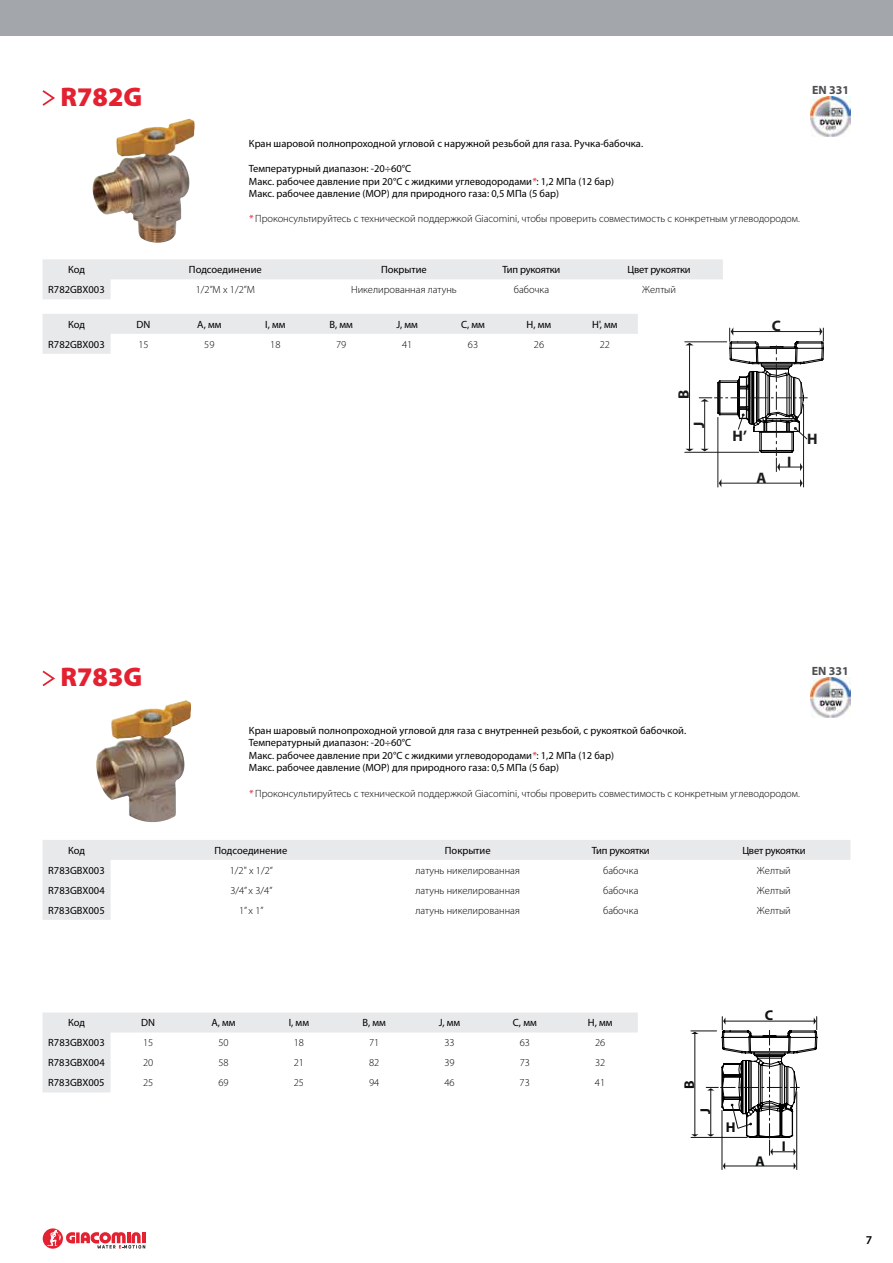
<style>
.page{position:relative;width:893px;height:1263px;background:#fff}
.page>*{position:absolute;margin:0;border:0;box-sizing:border-box;transform-origin:0 0}
.t1{font:900 27px "Myriad Pro";color:#e42130}
.t2{font:700 15.15px "Myriad Pro";color:#1b1b1c}
.t3{font:700 14.25px "Myriad Pro";color:#0e0f10}
.t4{font:700 12px "Myriad Pro";color:#4b4d50}
.t5{font:600 12px "Myriad Pro";color:#000}
.t6{font:10.5px/12.6px "Myriad Pro";color:#000}
.t7{font:300 10.5px "Myriad Pro";color:#000}
.t8{font:10.5px "Myriad Pro";letter-spacing:-.02em;color:#000}
.s1{font-style:italic;color:#e42130}
.s2{font-weight:400;font-style:italic;color:#e42130}
</style>
<div class="page">
<div style="left:0;top:0;width:893px;height:35px;background:#a3a7ac"></div>
<svg style="left:76px;top:1232px;width:4px;height:11px"></svg>
<svg style="left:81px;top:1232px;width:64px;height:16px"></svg>
<div style="left:43px;top:1228px;width:20px;height:21px;background:#e42130;border-radius:50%"></div>
<svg style="left:47px;top:1229px;width:28px;height:17px"></svg>
<svg style="left:43px;top:1012px;width:595px;height:80px"></svg>
<hr style="left:722px;top:1110px;width:1px;height:59px;background:#0e0f10">
<hr style="left:796px;top:1092px;width:1px;height:77px;background:#0e0f10">
<svg style="left:691px;top:1016px;width:126px;height:139px"></svg>
<hr style="left:725px;top:1166px;width:69px;height:1px;background:#0e0f10">
<svg style="left:43px;top:840px;width:807px;height:80px"></svg>
<svg style="left:42px;top:670px;width:13px;height:17px"></svg>
<img style="left:96px;top:700px;width:95px;height:122px">
<img style="left:810px;top:677px;width:40px;height:40px">
<svg style="left:43px;top:314px;width:595px;height:40px"></svg>
<svg style="left:43px;top:259px;width:680px;height:40px"></svg>
<svg style="left:42px;top:90px;width:13px;height:16px"></svg>
<img style="left:93px;top:119px;width:102px;height:124px">
<hr style="left:718px;top:417px;width:1px;height:70px;background:#1b1b1c">
<hr style="left:803px;top:404px;width:1px;height:83px;background:#1b1b1c">
<hr style="left:721px;top:483px;width:80px;height:1px;background:#1b1b1c">
<svg style="left:800px;top:479px;width:3px;height:8px"></svg>
<svg style="left:685px;top:327px;width:139px;height:145px"></svg>
<img style="left:810px;top:97px;width:41px;height:40px">
<h1 class="t1" style="left:60px;top:81px;width:83px">R782G</h1>
<p class="t4" style="left:812px;top:83px;width:39px">EN 331</p>
<p class="t6" style="left:249px;top:137px;width:396px">Кран шаровой полнопроходной угловой с наружной резьбой для газа. Ручка-бабочка.</p>
<p class="t6" style="left:249px;top:162px;width:366px">Температурный диапазон: -20÷60°C<br>Макс. рабочее давление при 20°C с жидкими углеводородами<span class="s1">*</span>: 1,2 МПа (12 бар)<br>Макс. рабочее давление (MOP) для природного газа: 0,5 МПа (5 бар)</p>
<p class="t7" style="left:249px;top:213px;width:552px"><span class="s2">*</span> Проконсультируйтесь с технической поддержкой Giacomini, чтобы проверить совместимость с конкретным углеводородом.</p>
<p class="t6" style="left:68px;top:264px;width:18px">Код</p>
<p class="t6" style="left:189px;top:264px;width:74px">Подсоединение</p>
<p class="t6" style="left:381px;top:264px;width:47px">Покрытие</p>
<p class="t8" style="left:503px;top:264px;width:59px">Тип рукоятки</p>
<p class="t8" style="left:627px;top:264px;width:65px">Цвет рукоятки</p>
<p class="t6" style="left:48px;top:284px;width:58px">R782GBX003</p>
<p class="t7" style="left:196px;top:284px;width:61px">1/2”M x 1/2”M</p>
<p class="t7" style="left:351px;top:284px;width:107px">Никелированная латунь</p>
<p class="t7" style="left:514px;top:284px;width:37px">бабочка</p>
<p class="t7" style="left:642px;top:284px;width:35px">Желтый</p>
<p class="t6" style="left:68px;top:318px;width:18px">Код</p>
<p class="t6" style="left:137px;top:318px;width:15px">DN</p>
<p class="t6" style="left:197px;top:318px;width:26px">A, мм</p>
<p class="t6" style="left:265px;top:318px;width:22px">I, мм</p>
<p class="t6" style="left:330px;top:318px;width:25px">B, мм</p>
<p class="t6" style="left:396px;top:318px;width:23px">J, мм</p>
<p class="t6" style="left:461px;top:318px;width:25px">C, мм</p>
<p class="t6" style="left:527px;top:318px;width:26px">H, мм</p>
<p class="t6" style="left:592px;top:318px;width:27px">H', мм</p>
<p class="t6" style="left:48px;top:338px;width:58px">R782GBX003</p>
<p class="t7" style="left:138px;top:338px;width:12px">15</p>
<p class="t7" style="left:204px;top:338px;width:12px">59</p>
<p class="t7" style="left:270px;top:338px;width:12px">18</p>
<p class="t7" style="left:336px;top:338px;width:12px">79</p>
<p class="t7" style="left:402px;top:338px;width:12px">41</p>
<p class="t7" style="left:468px;top:338px;width:12px">63</p>
<p class="t7" style="left:534px;top:338px;width:12px">26</p>
<p class="t7" style="left:600px;top:338px;width:12px">22</p>
<h2 class="t2" style="left:772px;top:316px;width:11px">C</h2>
<h2 class="t2" style="left:674px;top:399px;width:11px;rotate:-90deg">B</h2>
<h2 class="t2" style="left:689px;top:428px;width:8px;rotate:-90deg">J</h2>
<h2 class="t2" style="left:733px;top:426px;width:16px">H’</h2>
<h2 class="t2" style="left:807px;top:429px;width:12px">H</h2>
<h2 class="t2" style="left:756px;top:468px;width:11px">A</h2>
<h2 class="t2" style="left:787px;top:451px;width:6px">I</h2>
<h1 class="t1" style="left:60px;top:662px;width:83px">R783G</h1>
<p class="t4" style="left:812px;top:664px;width:39px">EN 331</p>
<p class="t6" style="left:249px;top:724px;width:439px">Кран шаровый полнопроходной угловой для газа с внутренней резьбой, с рукояткой бабочкой.<br>Температурный диапазон: -20÷60°C<br>Макс. рабочее давление при 20°C с жидкими углеводородами<span class="s1">*</span>: 1,2 МПа (12 бар)<br>Макс. рабочее давление (MOP) для природного газа: 0,5 МПа (5 бар)</p>
<p class="t7" style="left:249px;top:787px;width:552px"><span class="s2">*</span> Проконсультируйтесь с технической поддержкой Giacomini, чтобы проверить совместимость с конкретным углеводородом.</p>
<p class="t6" style="left:68px;top:844px;width:18px">Код</p>
<p class="t6" style="left:214px;top:844px;width:74px">Подсоединение</p>
<p class="t6" style="left:445px;top:844px;width:47px">Покрытие</p>
<p class="t8" style="left:592px;top:844px;width:59px">Тип рукоятки</p>
<p class="t8" style="left:742px;top:844px;width:65px">Цвет рукоятки</p>
<p class="t6" style="left:48px;top:864px;width:58px">R783GBX003</p>
<p class="t7" style="left:230px;top:864px;width:45px">1/2" x 1/2”</p>
<p class="t7" style="left:415px;top:864px;width:106px">латунь никелированная</p>
<p class="t7" style="left:603px;top:864px;width:37px">бабочка</p>
<p class="t7" style="left:757px;top:864px;width:35px">Желтый</p>
<p class="t6" style="left:48px;top:884px;width:58px">R783GBX004</p>
<p class="t7" style="left:230px;top:884px;width:44px">3/4” x 3/4”</p>
<p class="t7" style="left:415px;top:884px;width:106px">латунь никелированная</p>
<p class="t7" style="left:603px;top:884px;width:37px">бабочка</p>
<p class="t7" style="left:757px;top:884px;width:35px">Желтый</p>
<p class="t6" style="left:48px;top:904px;width:58px">R783GBX005</p>
<p class="t7" style="left:239px;top:904px;width:26px">1” x 1”</p>
<p class="t7" style="left:415px;top:904px;width:106px">латунь никелированная</p>
<p class="t7" style="left:603px;top:904px;width:37px">бабочка</p>
<p class="t7" style="left:757px;top:904px;width:35px">Желтый</p>
<p class="t6" style="left:68px;top:1017px;width:18px">Код</p>
<p class="t6" style="left:141px;top:1017px;width:15px">DN</p>
<p class="t6" style="left:211px;top:1017px;width:26px">A, мм</p>
<p class="t6" style="left:289px;top:1017px;width:22px">I, мм</p>
<p class="t6" style="left:362px;top:1017px;width:25px">B, мм</p>
<p class="t6" style="left:439px;top:1017px;width:23px">J, мм</p>
<p class="t6" style="left:513px;top:1017px;width:25px">C, мм</p>
<p class="t6" style="left:588px;top:1017px;width:26px">H, мм</p>
<p class="t6" style="left:48px;top:1037px;width:58px">R783GBX003</p>
<p class="t7" style="left:143px;top:1037px;width:12px">15</p>
<p class="t7" style="left:218px;top:1037px;width:12px">50</p>
<p class="t7" style="left:294px;top:1037px;width:12px">18</p>
<p class="t7" style="left:369px;top:1037px;width:12px">71</p>
<p class="t7" style="left:444px;top:1037px;width:12px">33</p>
<p class="t7" style="left:520px;top:1037px;width:12px">63</p>
<p class="t7" style="left:595px;top:1037px;width:12px">26</p>
<p class="t6" style="left:48px;top:1057px;width:58px">R783GBX004</p>
<p class="t7" style="left:143px;top:1057px;width:12px">20</p>
<p class="t7" style="left:218px;top:1057px;width:12px">58</p>
<p class="t7" style="left:294px;top:1057px;width:12px">21</p>
<p class="t7" style="left:369px;top:1057px;width:12px">82</p>
<p class="t7" style="left:444px;top:1057px;width:12px">39</p>
<p class="t7" style="left:520px;top:1057px;width:12px">73</p>
<p class="t7" style="left:595px;top:1057px;width:12px">32</p>
<p class="t6" style="left:48px;top:1077px;width:58px">R783GBX005</p>
<p class="t7" style="left:143px;top:1077px;width:12px">25</p>
<p class="t7" style="left:218px;top:1077px;width:12px">69</p>
<p class="t7" style="left:294px;top:1077px;width:12px">25</p>
<p class="t7" style="left:369px;top:1077px;width:12px">94</p>
<p class="t7" style="left:444px;top:1077px;width:12px">46</p>
<p class="t7" style="left:520px;top:1077px;width:12px">73</p>
<p class="t7" style="left:595px;top:1077px;width:12px">41</p>
<h3 class="t3" style="left:765px;top:1006px;width:10px">C</h3>
<h3 class="t3" style="left:680px;top:1089px;width:10px;rotate:-90deg">B</h3>
<h3 class="t3" style="left:696px;top:1114px;width:7px;rotate:-90deg">J</h3>
<h3 class="t3" style="left:726px;top:1118px;width:11px">H</h3>
<h3 class="t3" style="left:756px;top:1151px;width:11px">A</h3>
<h3 class="t3" style="left:782px;top:1137px;width:6px">I</h3>
<p class="t5" style="left:866px;top:1233px;width:8px">7</p>
</div>
